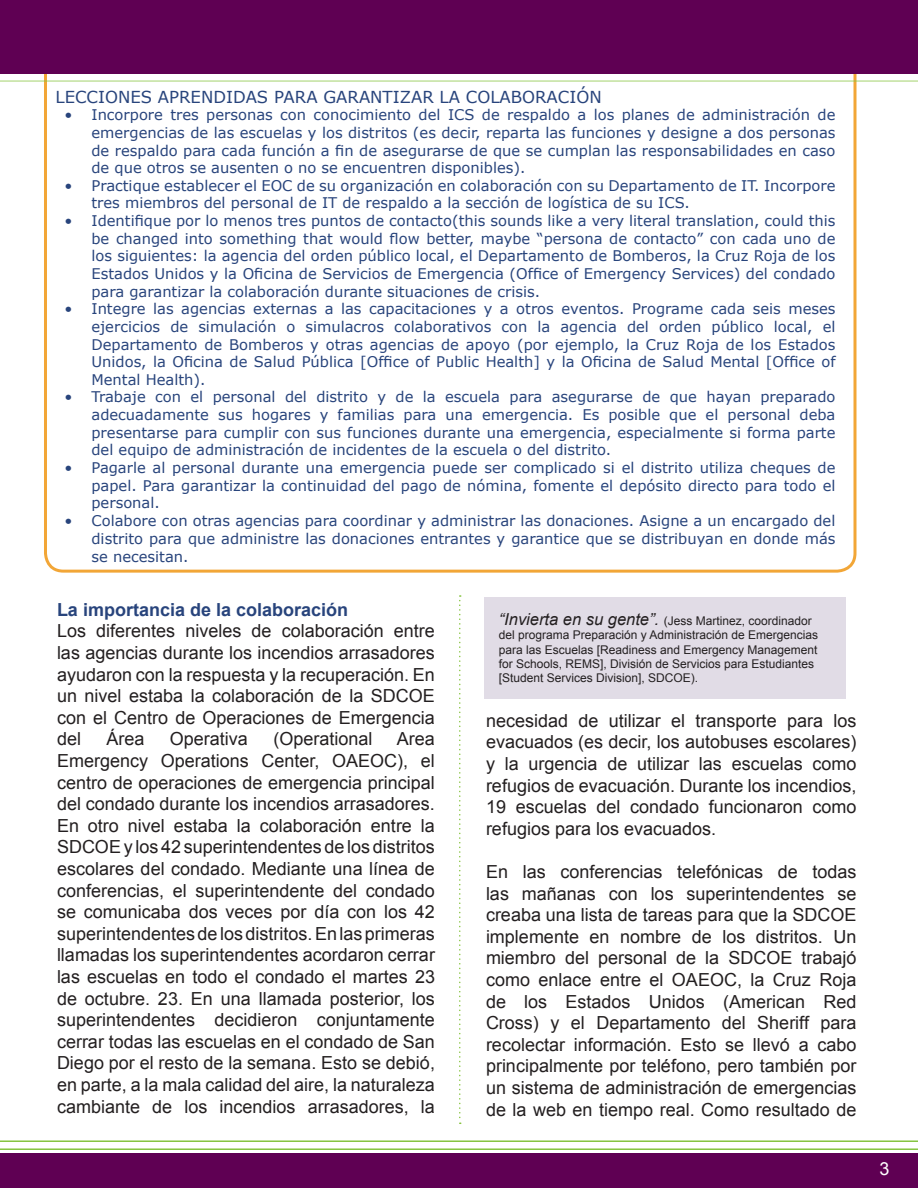
<style>
.page{position:relative;width:918px;height:1188px;background:#fff}
.page>*{position:absolute;margin:0;border:0;box-sizing:border-box;transform-origin:0 0}
.t1{font:18px/21.6px "Arial";color:#231f20;text-align:justify}
.t2{font:700 18px "Arial";color:#28447c}
.t3{font:18px "Arial";color:#fff}
.t4{font:16.5px "Verdana";color:#28447c}
.t5{font:14.7px/17.7px "Verdana";color:#28447c;text-align:justify}
.t6{font:12px/14.4px "Arial";color:#231f20}
.s1{font-style:italic;font-size:16.5px}
</style>
<div class="page">
<div style="left:0;top:1154px;width:918px;height:34px;background:#5f0053"></div>
<hr style="left:0;top:1148px;width:918px;height:2px;background:#86c43f">
<hr style="left:0;top:1140px;width:918px;height:2px;background:#86c43f">
<svg style="left:459px;top:595px;width:2px;height:529px"></svg>
<hr style="left:0;top:80px;width:918px;height:2px;background:#86c43f">
<div style="left:0;top:0;width:918px;height:73px;background:#5f0053"></div>
<div style="left:484px;top:597px;width:362px;height:102px;background:#e1dce6"></div>
<p class="t4" style="left:56px;top:85px;width:548px">LECCIONES APRENDIDAS PARA GARANTIZAR LA COLABORACIÓN</p>
<p class="t5" style="left:92px;top:106px;width:746px;text-indent:-27px">• Incorpore tres personas con conocimiento del ICS de respaldo a los planes de administración de emergencias de las escuelas y los distritos (es decir, reparta las funciones y designe a dos personas de respaldo para cada función a fin de asegurarse de que se cumplan las responsabilidades en caso de que otros se ausenten o no se encuentren disponibles).</p>
<p class="t5" style="left:92px;top:176px;width:746px;text-indent:-27px">• Practique establecer el EOC de su organización en colaboración con su Departamento de IT. Incorpore tres miembros del personal de IT de respaldo a la sección de logística de su ICS.</p>
<p class="t5" style="left:92px;top:212px;width:745px;text-indent:-27px">• Identifique por lo menos tres puntos de contacto(this sounds like a very literal translation, could this be changed into something that would flow better, maybe “persona de contacto” con cada uno de los siguientes: la agencia del orden público local, el Departamento de Bomberos, la Cruz Roja de los Estados Unidos y la Oficina de Servicios de Emergencia (Office of Emergency Services) del condado para garantizar la colaboración durante situaciones de crisis.</p>
<p class="t5" style="left:92px;top:300px;width:746px;text-indent:-27px">• Integre las agencias externas a las capacitaciones y a otros eventos. Programe cada seis meses ejercicios de simulación o simulacros colaborativos con la agencia del orden público local, el Departamento de Bomberos y otras agencias de apoyo (por ejemplo, la Cruz Roja de los Estados Unidos, la Oficina de Salud Pública [Office of Public Health] y la Oficina de Salud Mental [Office of Mental Health).</p>
<p class="t5" style="left:92px;top:388px;width:746px;text-indent:-27px">• Trabaje con el personal del distrito y de la escuela para asegurarse de que hayan preparado adecuadamente sus hogares y familias para una emergencia. Es posible que el personal deba presentarse para cumplir con sus funciones durante una emergencia, especialmente si forma parte del equipo de administración de incidentes de la escuela o del distrito.</p>
<p class="t5" style="left:92px;top:459px;width:745px;text-indent:-27px">• Pagarle al personal durante una emergencia puede ser complicado si el distrito utiliza cheques de papel. Para garantizar la continuidad del pago de nómina, fomente el depósito directo para todo el personal.</p>
<p class="t5" style="left:92px;top:512px;width:746px;text-indent:-27px">• Colabore con otras agencias para coordinar y administrar las donaciones. Asigne a un encargado del distrito para que administre las donaciones entrantes y garantice que se distribuyan en donde más se necesitan.</p>
<p class="t2" style="left:57px;top:598px;width:293px">La importancia de la colaboración</p>
<p class="t1" style="left:57px;top:621px;width:380px">Los diferentes niveles de colaboración entre las agencias durante los incendios arrasadores ayudaron con la respuesta y la recuperación. En un nivel estaba la colaboración de la SDCOE con el Centro de Operaciones de Emergencia del</p>
<p class="t1" style="left:106px;top:729px;width:40px">Área</p>
<p class="t1" style="left:170px;top:729px;width:80px">Operativa</p>
<p class="t1" style="left:273px;top:729px;width:101px">(Operational</p>
<p class="t1" style="left:57px;top:729px;width:380px;text-indent:340px">Area Emergency Operations Center, OAEOC), el centro de operaciones de emergencia principal del condado durante los incendios arrasadores.<br>En otro nivel estaba la colaboración entre la SDCOE y los 42 superintendentes de los distritos escolares del condado. Mediante una línea de conferencias, el superintendente del condado se comunicaba dos veces por día con los 42 superintendentes de los distritos. En las primeras llamadas los superintendentes acordaron cerrar las escuelas en todo el condado el martes 23 de octubre. 23. En una llamada posterior, los superintendentes decidieron conjuntamente cerrar todas las escuelas en el condado de San Diego por el resto de la semana. Esto se debió, en parte, a la mala calidad del aire, la naturaleza cambiante de los incendios arrasadores, la</p>
<p class="t6" style="left:499px;top:613px;width:321px"><span class="s1">“Invierta en su gente”.</span> (Jess Martinez, coordinador del programa Preparación y Administración de Emergencias para las Escuelas [Readiness and Emergency Management for Schools, REMS], División de Servicios para Estudiantes [Student Services Division], SDCOE).</p>
<p class="t1" style="left:486px;top:710px;width:372px">necesidad de utilizar el transporte para los evacuados (es decir, los autobuses escolares) y la urgencia de utilizar las escuelas como refugios de evacuación. Durante los incendios, 19 escuelas del condado funcionaron como refugios para los evacuados.</p>
<p class="t1" style="left:486px;top:861px;width:372px">En las conferencias telefónicas de todas las mañanas con los superintendentes se creaba una lista de tareas para que la SDCOE implemente en nombre de los distritos. Un miembro del personal de la SDCOE trabajó como enlace entre el OAEOC, la Cruz Roja de los Estados Unidos (American Red Cross) y el Departamento del Sheriff para recolectar información. Esto se llevó a cabo principalmente por teléfono, pero también por un sistema de administración de emergencias de la web en tiempo real. Como resultado de</p>
<p class="t3" style="left:880px;top:1157px;width:12px">3</p>
</div>
